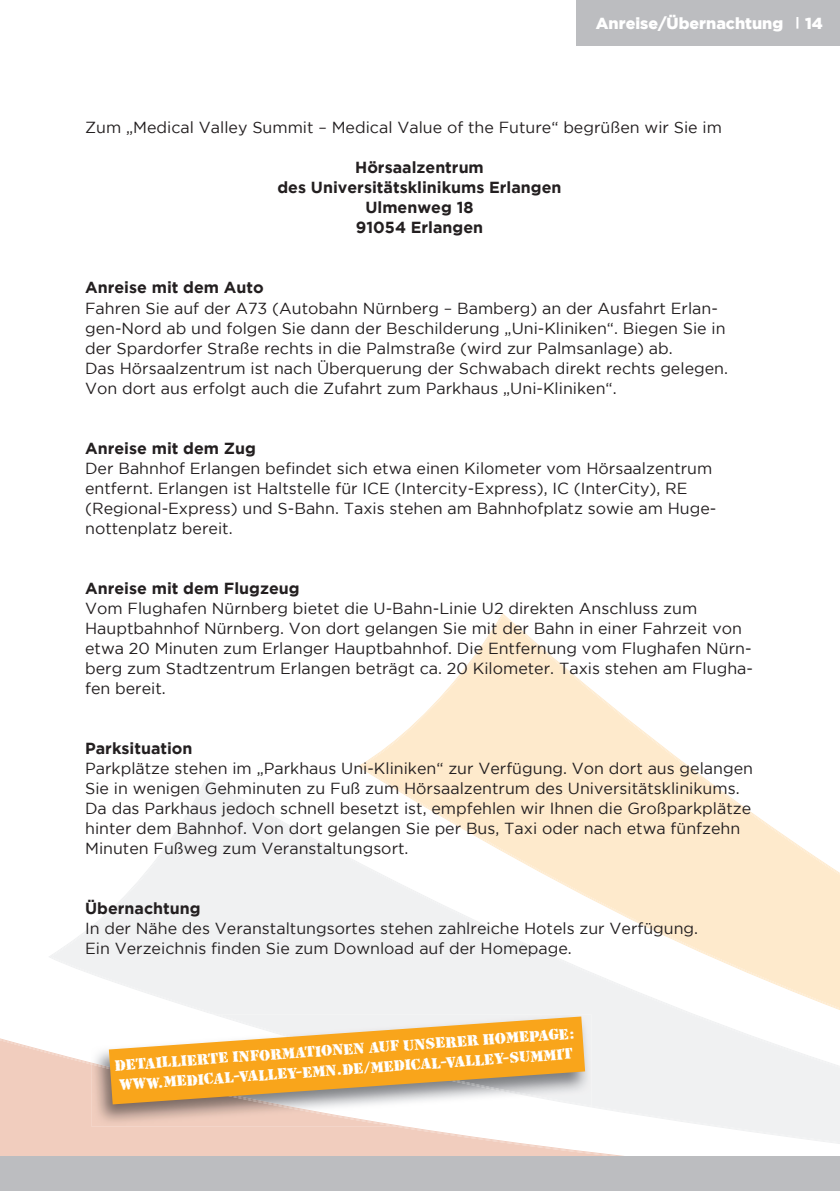
<style>
.page{position:relative;width:840px;height:1191px;background:#fff}
.page>*{position:absolute;margin:0;border:0;box-sizing:border-box;transform-origin:0 0}
.t1{font:16px/20px "Gotham";color:#231f20}
.t2{font:700 16px/20px "Gotham";color:#231f20;text-align:center}
.t3{font:16px/20px "Rubber Stamp Plain";color:#fff}
.t4{font:900 16px "Gotham";color:#fff}
</style>
<div class="page">
<svg style="left:359px;top:614px;width:344px;height:163px"></svg>
<svg style="left:50px;top:778px;width:789px;height:260px"></svg>
<svg style="left:0;top:1039px;width:839px;height:118px"></svg>
<div style="left:0;top:1157px;width:839px;height:34px;background:#bcbdc0"></div>
<img style="left:91px;top:1014px;width:500px;height:112px">
<img style="left:215px;top:1014px;width:376px;height:92px">
<img style="left:91px;top:1063px;width:307px;height:63px">
<svg style="left:109px;top:1016px;width:475px;height:88px;fill:#f9a51b"></svg>
<div style="left:576px;top:0;width:263px;height:45px;background:#bcbdc0"></div>
<svg style="left:796px;top:17px;width:2px;height:12px"></svg>
<p class="t4" style="left:595px;top:14px;width:189px">Anreise/Übernachtung</p>
<p class="t4" style="left:804px;top:14px;width:19px">14</p>
<p class="t1" style="left:85px;top:117px;width:638px">Zum „Medical Valley Summit – Medical Value of the Future“ begrüßen wir Sie im</p>
<p class="t2" style="left:277px;top:157px;width:285px">Hörsaalzentrum<br>des Universitätsklinikums Erlangen<br>Ulmenweg 18<br>91054 Erlangen</p>
<p class="t2" style="left:85px;top:277px;width:180px">Anreise mit dem Auto</p>
<p class="t1" style="left:85px;top:297px;width:644px">Fahren Sie auf der A73 (Autobahn Nürnberg – Bamberg) an der Ausfahrt Erlan&shy;gen-Nord ab und folgen Sie dann der Beschilderung „Uni-Kliniken“. Biegen Sie in der Spardorfer Straße rechts in die Palmstraße (wird zur Palmsanlage) ab.<br>Das Hörsaalzentrum ist nach Überquerung der Schwabach direkt rechts gelegen.<br>Von dort aus erfolgt auch die Zufahrt zum Parkhaus „Uni-Kliniken“.</p>
<p class="t2" style="left:85px;top:437px;width:172px">Anreise mit dem Zug</p>
<p class="t1" style="left:85px;top:457px;width:632px">Der Bahnhof Erlangen befindet sich etwa einen Kilometer vom Hörsaalzentrum entfernt. Erlangen ist Haltstelle für ICE (Intercity-Express), IC (InterCity), RE (Regional-Express) und S-Bahn. Taxis stehen am Bahnhofplatz sowie am Huge&shy;nottenplatz bereit.</p>
<p class="t2" style="left:85px;top:577px;width:216px">Anreise mit dem Flugzeug</p>
<p class="t1" style="left:85px;top:597px;width:669px">Vom Flughafen Nürnberg bietet die U-Bahn-Linie U2 direkten Anschluss zum Hauptbahnhof Nürnberg. Von dort gelangen Sie mit der Bahn in einer Fahrzeit von etwa 20 Minuten zum Erlanger Hauptbahnhof. Die Entfernung vom Flughafen Nürn&shy;berg zum Stadtzentrum Erlangen beträgt ca. 20 Kilometer. Taxis stehen am Flugha&shy;fen bereit.</p>
<p class="t2" style="left:85px;top:737px;width:109px">Parksituation</p>
<p class="t1" style="left:85px;top:757px;width:669px">Parkplätze stehen im „Parkhaus Uni-Kliniken“ zur Verfügung. Von dort aus gelangen Sie in wenigen Gehminuten zu Fuß zum Hörsaalzentrum des Universitätsklinikums.<br>Da das Parkhaus jedoch schnell besetzt ist, empfehlen wir Ihnen die Großparkplätze hinter dem Bahnhof. Von dort gelangen Sie per Bus, Taxi oder nach etwa fünfzehn Minuten Fußweg zum Veranstaltungsort.</p>
<p class="t2" style="left:85px;top:897px;width:117px">Übernachtung</p>
<p class="t1" style="left:85px;top:917px;width:614px">In der Nähe des Veranstaltungsortes stehen zahlreiche Hotels zur Verfügung.<br>Ein Verzeichnis finden Sie zum Download auf der Homepage.</p>
<p class="t3" style="left:114px;top:1055px;width:462px;rotate:-4deg">DETAILLIERTE INFORMATIONEN AUF UNSERER HOMEPAGE:<br>WWW.MEDICAL-VALLEY-EMN.DE/MEDICAL-VALLEY-SUMMIT</p>
</div>
